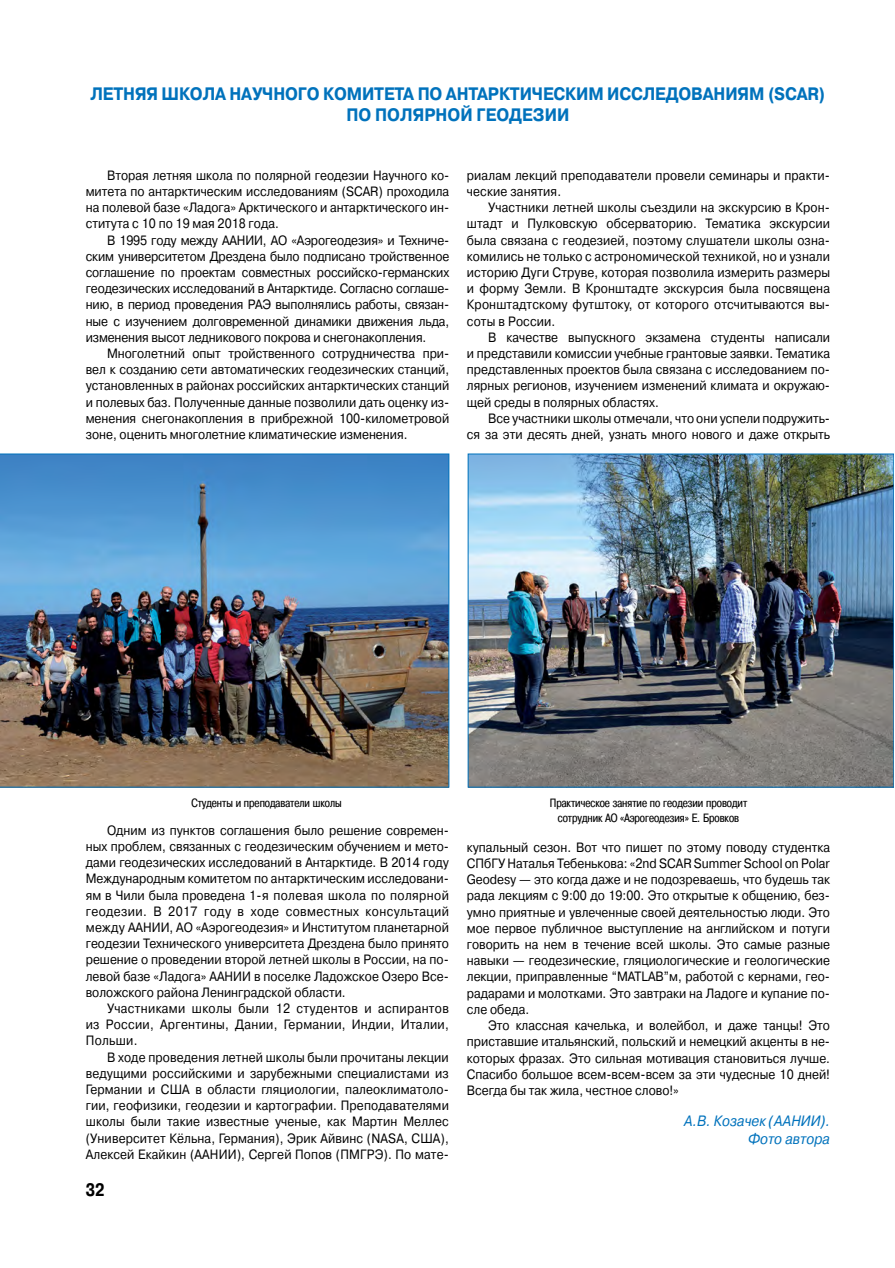
<style>
.page{position:relative;width:895px;height:1268px;background:#fff}
.page>*{position:absolute;margin:0;border:0;box-sizing:border-box;transform-origin:0 0}
.t1{font:700 18px/21.6px "Pragmatica C";letter-spacing:-.01em;color:#0072bc;text-align:center;scale:.9 1}
.t2{font:700 18px "Pragmatica Cond C";color:#000}
.t3{font:italic 15px/18px "Pragmatica C";color:#0072bc;text-align:right;scale:.9 1}
.t4{font:13.5px/16.2px "Pragmatica C";color:#000;text-align:justify;scale:.9 1}
.t5{font:12px/14.4px "Pragmatica Cond C";color:#000;text-align:center}
</style>
<div class="page">
<img style="left:1px;top:454px;width:448px;height:333px">
<img style="left:470px;top:456px;width:422px;height:329px">
<div style="left:468px;top:454px;width:426px;height:333px;border:1px solid #0072bc"></div>
<h1 class="t1" style="left:90px;top:83px;width:818px">ЛЕТНЯЯ ШКОЛА НАУЧНОГО КОМИТЕТА ПО АНТАРКТИЧЕСКИМ ИССЛЕДОВАНИЯМ (SCAR)<br>ПО ПОЛЯРНОЙ ГЕОДЕЗИИ</h1>
<p class="t4" style="left:86px;top:167px;width:405px;text-indent:21px">Вторая летняя школа по полярной геодезии Научного ко&shy;митета по антарктическим исследованиям (SCAR) проходила на полевой базе «Ладога» Арктического и антарктического ин&shy;ститута с 10 по 19 мая 2018 года.</p>
<p class="t4" style="left:86px;top:232px;width:405px;text-indent:21px">В 1995 году между ААНИИ, АО «Аэрогеодезия» и Техниче&shy;ским университетом Дрездена было подписано тройственное соглашение по проектам совместных российско-германских геодезических исследований в Антарктиде. Согласно соглаше&shy;нию, в период проведения РАЭ выполнялись работы, связан&shy;ные с изучением долговременной динамики движения льда, изменения высот ледникового покрова и снегонакопления.</p>
<p class="t4" style="left:86px;top:345px;width:405px;text-indent:21px">Многолетний опыт тройственного сотрудничества при&shy;вел к созданию сети автоматических геодезических станций, установленных в районах российских антарктических станций и полевых баз. Полученные данные позволили дать оценку из&shy;менения снегонакопления в прибрежной 100-километровой зоне, оценить многолетние климатические изменения.</p>
<p class="t4" style="left:467px;top:167px;width:405px">риалам лекций преподаватели провели семинары и практи&shy;ческие занятия.</p>
<p class="t4" style="left:467px;top:200px;width:405px;text-indent:21px">Участники летней школы съездили на экскурсию в Крон&shy;штадт и Пулковскую обсерваторию. Тематика экскурсии была связана с геодезией, поэтому слушатели школы озна&shy;комились не только с астрономической техникой, но и узнали историю Дуги Струве, которая позволила измерить размеры и форму Земли. В Кронштадте экскурсия была посвящена Кронштадтскому футштоку, от которого отсчитываются вы&shy;соты в России.</p>
<p class="t4" style="left:467px;top:329px;width:405px;text-indent:21px">В качестве выпускного экзамена студенты написали и представили комиссии учебные грантовые заявки. Тематика представленных проектов была связана с исследованием по&shy;лярных регионов, изучением изменений климата и окружаю&shy;щей среды в полярных областях.</p>
<p class="t4" style="left:467px;top:410px;width:405px;text-align:right">Все участники школы отмечали, что они успели подружить-<br>ся за эти десять дней, узнать много нового и даже открыть</p>
<p class="t5" style="left:191px;top:796px;width:152px">Студенты и преподаватели школы</p>
<p class="t5" style="left:550px;top:796px;width:199px">Практическое занятие по геодезии проводит сотрудник АО «Аэрогеодезия» Е. Бровков</p>
<p class="t4" style="left:86px;top:822px;width:405px;text-indent:21px">Одним из пунктов соглашения было решение современ&shy;ных проблем, связанных с геодезическим обучением и мето&shy;дами геодезических исследований в Антарктиде. В 2014 году Международным комитетом по антарктическим исследовани&shy;ям в Чили была проведена 1-я полевая школа по полярной геодезии. В 2017 году в ходе совместных консультаций между ААНИИ, АО «Аэрогеодезия» и Институтом планетарной геодезии Технического университета Дрездена было принято решение о проведении второй летней школы в России, на по&shy;левой базе «Ладога» ААНИИ в поселке Ладожское Озеро Все&shy;воложского района Ленинградской области.</p>
<p class="t4" style="left:86px;top:1000px;width:405px;text-indent:21px">Участниками школы были 12 студентов и аспирантов из России, Аргентины, Дании, Германии, Индии, Италии, Польши.</p>
<p class="t4" style="left:86px;top:1049px;width:405px;text-indent:21px">В ходе проведения летней школы были прочитаны лекции ведущими российскими и зарубежными специалистами из Германии и США в области гляциологии, палеоклиматоло&shy;гии, геофизики, геодезии и картографии. Преподавателями школы были такие известные ученые, как Мартин Меллес (Университет Кёльна, Германия), Эрик Айвинс (NASA, США), Алексей Екайкин (ААНИИ), Сергей Попов (ПМГРЭ). По мате-</p>
<p class="t4" style="left:467px;top:839px;width:405px">купальный сезон. Вот что пишет по этому поводу студентка СПбГУ Наталья Тебенькова: «2nd SCAR Summer School on Polar Geodesy — это когда даже и не подозреваешь, что будешь так рада лекциям с 9:00 до 19:00. Это открытые к общению, без&shy;умно приятные и увлеченные своей деятельностью люди. Это мое первое публичное выступление на английском и потуги говорить на нем в течение всей школы. Это самые разные навыки — геодезические, гляциологические и геологические лекции, приправленные “MATLAB”м, работой с кернами, гео&shy;радарами и молотками. Это завтраки на Ладоге и купание по&shy;сле обеда.</p>
<p class="t4" style="left:467px;top:1017px;width:405px;text-indent:21px">Это классная качелька, и волейбол, и даже танцы! Это приставшие итальянский, польский и немецкий акценты в не&shy;которых фразах. Это сильная мотивация становиться лучше.<br>Спасибо большое всем-всем-всем за эти чудесные 10 дней!<br>Всегда бы так жила, честное слово!»</p>
<p class="t3" style="left:684px;top:1111px;width:163px">А.В. Козачек (ААНИИ).<br>Фото автора</p>
<h1 class="t2" style="left:86px;top:1179px;width:20px">32</h1>
</div>
